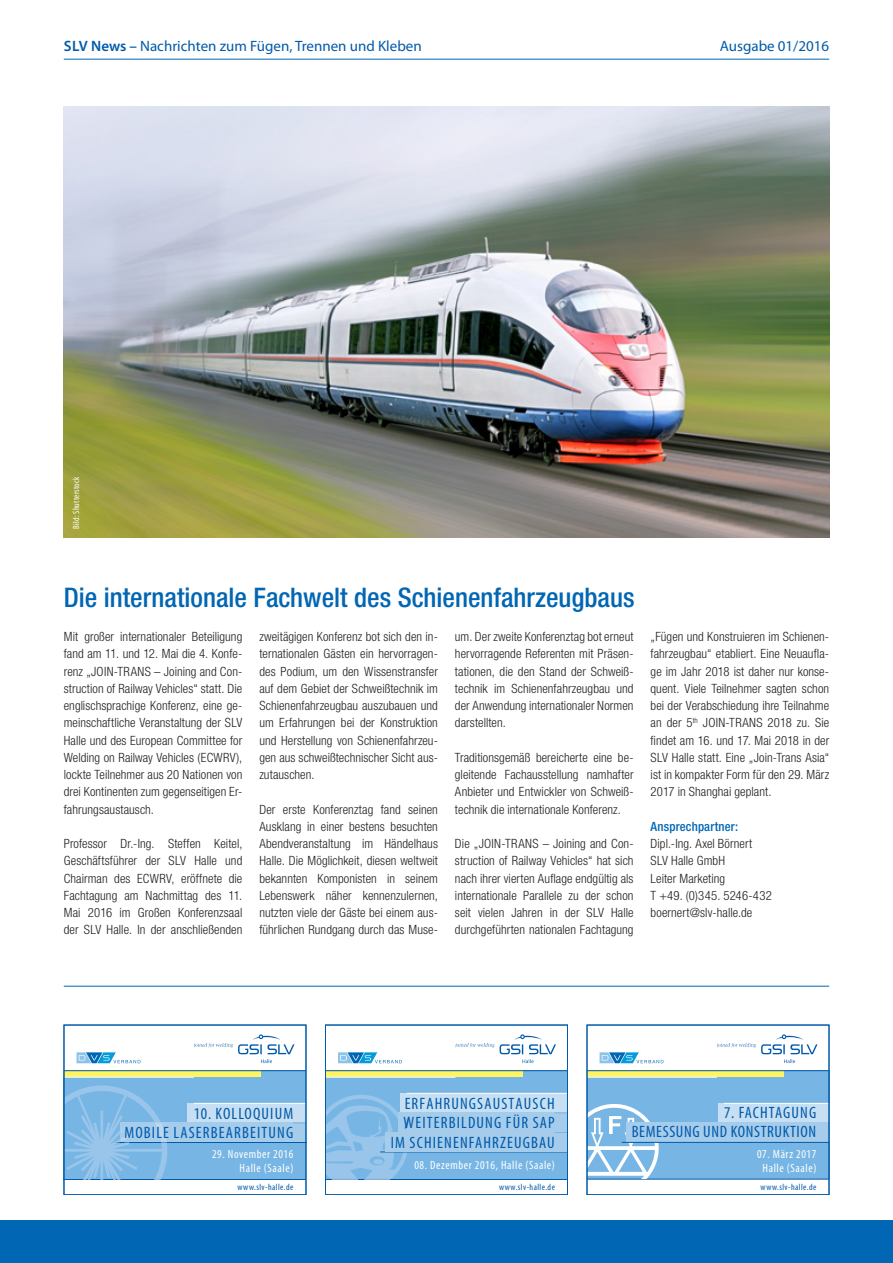
<style>
.page{position:relative;width:893px;height:1263px;background:#fff}
.page>*{position:absolute;margin:0;border:0;box-sizing:border-box;transform-origin:0 0}
.t1{font:500 condensed 27px "Helvetica Neue LT Std";color:#0166b3}
.t2{font:condensed 16.5px/19.5px "Myriad Pro";letter-spacing:.07em;color:#015aaa}
.t3{font:condensed 16.5px/19.5px "Myriad Pro";letter-spacing:.04em;color:#015aaa;text-align:right}
.t4{font:15px "Myriad Pro";color:#015aaa}
.t5{font:300 condensed 12.75px/17.2px "Helvetica Neue LT Std";letter-spacing:.005em;color:#231f20;text-align:justify}
.t6{font:500 condensed 12.75px "Helvetica Neue LT Std";letter-spacing:.01em;color:#0166b3}
.t7{font:condensed 12px/14.4px "Myriad Pro";letter-spacing:.05em;color:#fff;text-align:center}
.t8{font:condensed 9px "Myriad Pro";letter-spacing:.05em;color:#015aaa}
.t9{font:condensed 9px "Myriad Pro";letter-spacing:.025em;color:#fff}
.s1{font-weight:600}
</style>
<div class="page">
<div style="left:0;top:1220px;width:893px;height:43px;background:#0166b3"></div>
<img style="left:64px;top:106px;width:765px;height:432px">
<hr style="left:64px;top:986px;width:765px;height:1px;background:#0166b3">
<div style="left:587px;top:1070px;width:242px;height:109px;background:#77b6e4"></div>
<hr style="left:587px;top:1179px;width:242px;height:1px;background:#015aaa">
<div style="left:718px;top:1103px;width:111px;height:19px;background:#c7dff2"></div>
<svg style="left:589px;top:1104px;width:70px;height:75px"></svg>
<div style="left:626px;top:1122px;width:203px;height:20px;background:#a5cceb"></div>
<hr style="left:724px;top:1103px;width:105px;height:1px;background:#fff">
<hr style="left:622px;top:1142px;width:207px;height:1px;background:#015aaa">
<svg style="left:589px;top:1071px;width:195px;height:6px"></svg>
<hr style="left:587px;top:1070px;width:242px;height:1px;background:#015aaa">
<hr style="left:587px;top:1077px;width:130px;height:1px;background:#fff">
<div style="left:587px;top:1025px;width:242px;height:170px;border:1px solid #015aaa"></div>
<svg style="left:717px;top:1034px;width:100px;height:29px"></svg>
<svg style="left:600px;top:1052px;width:63px;height:11px"></svg>
<div style="left:325px;top:1070px;width:243px;height:109px;background:#77b6e4"></div>
<hr style="left:325px;top:1179px;width:243px;height:1px;background:#015aaa">
<svg style="left:327px;top:1095px;width:80px;height:85px"></svg>
<svg style="left:327px;top:1071px;width:196px;height:6px"></svg>
<hr style="left:325px;top:1070px;width:243px;height:1px;background:#015aaa">
<hr style="left:325px;top:1077px;width:130px;height:1px;background:#fff">
<div style="left:400px;top:1093px;width:168px;height:19px;background:#c7dff2"></div>
<hr style="left:380px;top:1152px;width:188px;height:1px;background:#015aaa">
<div style="left:385px;top:1132px;width:183px;height:20px;background:#a5cceb"></div>
<svg style="left:554px;top:1132px;width:12px;height:1px"></svg>
<hr style="left:407px;top:1093px;width:161px;height:1px;background:#fff">
<div style="left:398px;top:1112px;width:170px;height:20px;background:#a5cceb"></div>
<svg style="left:554px;top:1112px;width:12px;height:1px"></svg>
<div style="left:325px;top:1025px;width:243px;height:170px;border:1px solid #015aaa"></div>
<svg style="left:455px;top:1043px;width:39px;height:4px"></svg>
<svg style="left:500px;top:1034px;width:56px;height:29px"></svg>
<svg style="left:338px;top:1052px;width:64px;height:11px"></svg>
<div style="left:64px;top:1070px;width:242px;height:109px;background:#77b6e4"></div>
<hr style="left:64px;top:1179px;width:242px;height:1px;background:#015aaa">
<div style="left:188px;top:1103px;width:118px;height:19px;background:#c7dff2"></div>
<hr style="left:116px;top:1142px;width:190px;height:1px;background:#015aaa">
<div style="left:121px;top:1122px;width:185px;height:20px;background:#a5cceb"></div>
<hr style="left:194px;top:1103px;width:112px;height:1px;background:#fff">
<svg style="left:66px;top:1085px;width:101px;height:95px"></svg>
<svg style="left:66px;top:1071px;width:195px;height:6px"></svg>
<hr style="left:64px;top:1070px;width:242px;height:1px;background:#015aaa">
<hr style="left:64px;top:1077px;width:130px;height:1px;background:#fff">
<div style="left:64px;top:1025px;width:242px;height:170px;border:1px solid #015aaa"></div>
<svg style="left:194px;top:1034px;width:100px;height:29px"></svg>
<svg style="left:77px;top:1052px;width:63px;height:11px"></svg>
<hr style="left:64px;top:59px;width:765px;height:1px;background:#0166b3">
<p class="t4" style="left:64px;top:37px;width:359px"><span class="s1">SLV News –</span> Nachrichten zum Fügen, Trennen und Kleben</p>
<p class="t4" style="left:720px;top:37px;width:111px">Ausgabe 01/2016</p>
<p class="t9" style="left:71px;top:529px;width:54px;rotate:-90deg">Bild: Shutterstock</p>
<h1 class="t1" style="left:64px;top:581px;width:572px">Die internationale Fachwelt des Schienenfahrzeugbaus</h1>
<p class="t5" style="left:64px;top:628px;width:180px">Mit großer internationaler Beteiligung fand am 11. und 12. Mai die 4. Konfe&shy;renz „JOIN-TRANS – Joining and Con&shy;struction of Railway Vehicles“ statt. Die englischsprachige Konferenz, eine ge&shy;meinschaftliche Veranstaltung der SLV Halle und des European Committee for Welding on Railway Vehicles (ECWRV), lockte Teilnehmer aus 20 Nationen von drei Kontinenten zum gegenseitigen Er&shy;fahrungsaustausch.</p>
<p class="t5" style="left:64px;top:835px;width:180px">Professor Dr.-Ing. Steffen Keitel, Geschäftsführer der SLV Halle und Chairman des ECWRV, eröffnete die Fachtagung am Nachmittag des 11.<br>Mai 2016 im Großen Konferenzsaal der SLV Halle. In der anschließenden</p>
<p class="t5" style="left:259px;top:628px;width:180px">zweitägigen Konferenz bot sich den in&shy;ternationalen Gästen ein hervorragen&shy;des Podium, um den Wissenstransfer auf dem Gebiet der Schweißtechnik im Schienenfahrzeugbau auszubauen und um Erfahrungen bei der Konstruktion und Herstellung von Schienenfahrzeu&shy;gen aus schweißtechnischer Sicht aus&shy;zutauschen.</p>
<p class="t5" style="left:259px;top:800px;width:180px">Der erste Konferenztag fand seinen Ausklang in einer bestens besuchten Abendveranstaltung im Händelhaus Halle. Die Möglichkeit, diesen weltweit bekannten Komponisten in seinem Lebenswerk näher kennenzulernen, nutzten viele der Gäste bei einem aus&shy;führlichen Rundgang durch das Muse-</p>
<p class="t5" style="left:455px;top:628px;width:180px">um. Der zweite Konferenztag bot erneut hervorragende Referenten mit Präsen&shy;tationen, die den Stand der Schweiß&shy;technik im Schienenfahrzeugbau und der Anwendung internationaler Normen darstellten.</p>
<p class="t5" style="left:455px;top:749px;width:180px">Traditionsgemäß bereicherte eine be&shy;gleitende Fachausstellung namhafter Anbieter und Entwickler von Schweiß&shy;technik die internationale Konferenz.</p>
<p class="t5" style="left:455px;top:835px;width:180px">Die „JOIN-TRANS – Joining and Con&shy;struction of Railway Vehicles“ hat sich nach ihrer vierten Auflage endgültig als internationale Parallele zu der schon seit vielen Jahren in der SLV Halle durchgeführten nationalen Fachtagung</p>
<p class="t5" style="left:651px;top:628px;width:180px">„Fügen und Konstruieren im Schienen&shy;fahrzeugbau“ etabliert. Eine Neuaufla&shy;ge im Jahr 2018 ist daher nur konse&shy;quent. Viele Teilnehmer sagten schon bei der Verabschiedung ihre Teilnahme an der 5<sup>th</sup> JOIN-TRANS 2018 zu. Sie findet am 16. und 17. Mai 2018 in der SLV Halle statt. Eine „Join-Trans Asia“ ist in kompakter Form für den 29. März 2017 in Shanghai geplant.</p>
<p class="t6" style="left:651px;top:819px;width:89px">Ansprechpartner:</p>
<p class="t5" style="left:651px;top:835px;width:123px;text-align:left">Dipl.-Ing. Axel Börnert<br>SLV Halle GmbH<br>Leiter Marketing<br>T +49. (0)345. 5246-432 boernert@slv-halle.de</p>
<p class="t2" style="left:124px;top:1103px;width:170px;text-align:right">10. KOLLOQUIUM<br>MOBILE LASERBEARBEITUNG</p>
<p class="t7" style="left:212px;top:1147px;width:83px;text-align:right">29. November 2016<br>Halle (Saale)</p>
<p class="t8" style="left:238px;top:1181px;width:57px">www.slv-halle.de</p>
<p class="t2" style="left:403px;top:1093px;width:153px">ERFAHRUNGSAUSTAUSCH<br>WEITERBILDUNG FÜR SAP</p>
<p class="t2" style="left:391px;top:1113px;width:166px;text-indent:14px">/<br>IM SCHIENENFAHRZEUGBAU</p>
<p class="t7" style="left:414px;top:1158px;width:142px">08. Dezember 2016, Halle (Saale)</p>
<p class="t8" style="left:499px;top:1181px;width:57px">www.slv-halle.de</p>
<p class="t3" style="left:632px;top:1102px;width:186px">7. FACHTAGUNG<br>BEMESSUNG UND KONSTRUKTION</p>
<p class="t7" style="left:757px;top:1147px;width:61px">07. März 2017<br>Halle (Saale)</p>
<p class="t8" style="left:761px;top:1181px;width:57px">www.slv-halle.de</p>
</div>
